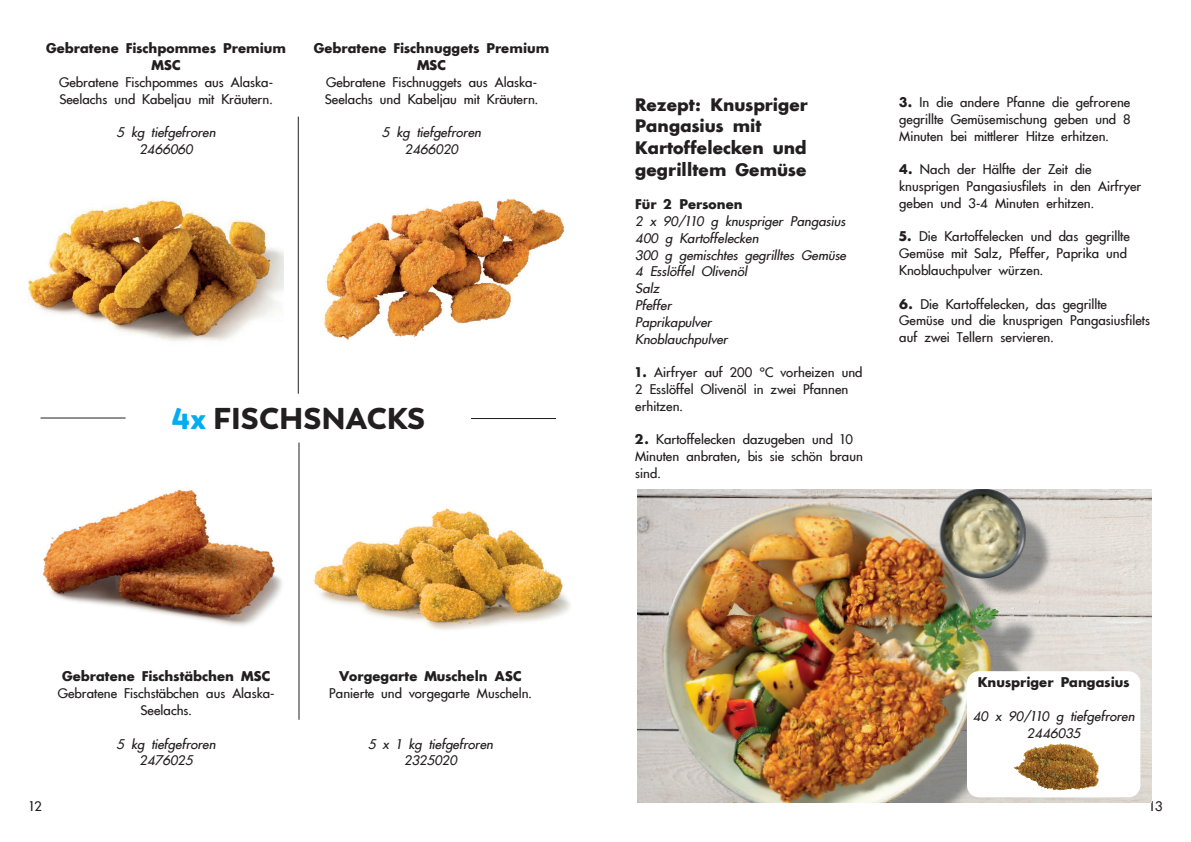
<style>
.page{position:relative;width:1191px;height:842px;background:#fff}
.page>*{position:absolute;margin:0;border:0;box-sizing:border-box;transform-origin:0 0}
.t1{font:900 30px "Boston";color:#231f20}
.t2{font:700 18px/21.6px "Intrepid";color:#231f20}
.t3{font:14px/16.8px "Intrepid";color:#231f20}
.t4{font:italic 14px/16.8px "Intrepid";color:#231f20;text-align:center}
.t5{font:700 14px/16.8px "Intrepid";color:#231f20;text-align:center}
.s1{color:#00aeef}
.s2{font-weight:700}
.s3{font-family:"Adesso Normal"}
</style>
<div class="page">
<img style="left:28px;top:200px;width:255px;height:141px">
<img style="left:324px;top:199px;width:241px;height:141px">
<img style="left:42px;top:489px;width:240px;height:137px">
<img style="left:314px;top:508px;width:256px;height:122px">
<hr style="left:298px;top:117px;width:1px;height:277px;background:#231f20">
<hr style="left:298px;top:443px;width:1px;height:277px;background:#231f20">
<hr style="left:41px;top:417px;width:85px;height:1px;background:#231f20">
<hr style="left:471px;top:418px;width:85px;height:1px;background:#231f20">
<img style="left:637px;top:489px;width:514px;height:313px">
<div style="left:967px;top:671px;width:173px;height:126px;background:#fff;border-radius:12px"></div>
<img style="left:1013px;top:743px;width:86px;height:48px">
<p class="t5" style="left:46px;top:40px;width:241px">Gebratene Fischpommes Premium<br>MSC</p>
<p class="t3" style="left:59px;top:74px;width:215px">Gebratene Fischpommes aus Alaska-<br>Seelachs und Kabeljau mit Kräutern.</p>
<p class="t4" style="left:116px;top:125px;width:101px">5 kg tiefgefroren<br>2466060</p>
<p class="t5" style="left:314px;top:40px;width:237px">Gebratene Fischnuggets Premium<br>MSC</p>
<p class="t3" style="left:325px;top:74px;width:215px">Gebratene Fischnuggets aus Alaska-<br>Seelachs und Kabeljau mit Kräutern.</p>
<p class="t4" style="left:382px;top:125px;width:101px">5 kg tiefgefroren<br>2466020</p>
<h1 class="t1" style="left:172px;top:400px;width:255px"><span class="s1">4x</span> FISCHSNACKS</h1>
<p class="t3" style="left:29px;top:798px;width:14px">12</p>
<p class="t5" style="left:62px;top:668px;width:210px">Gebratene Fischstäbchen MSC</p>
<p class="t3" style="left:58px;top:685px;width:218px;text-align:center">Gebratene Fischstäbchen aus Alaska-<br>Seelachs.</p>
<p class="t4" style="left:117px;top:736px;width:101px">5 kg tiefgefroren<br>2476025</p>
<p class="t5" style="left:339px;top:668px;width:183px">Vorgegarte Muscheln ASC</p>
<p class="t3" style="left:329px;top:685px;width:204px">Panierte und vorgegarte Muscheln.</p>
<p class="t4" style="left:368px;top:736px;width:126px">5 x 1 kg tiefgefroren<br>2325020</p>
<p class="t2" style="left:635px;top:94px;width:174px">Rezept: Knuspriger<br>Pangasius mit<br>Kartoffelecken und gegrilltem Gemüse</p>
<p class="t5" style="left:635px;top:196px;width:109px">Für 2 Personen</p>
<p class="t4" style="left:635px;top:213px;width:212px;text-align:left">2 x 90/110 g knuspriger Pangasius<br>400 g Kartoffelecken<br>300 g gemischtes gegrilltes Gemüse<br>4 Esslöffel Olivenöl<br>Salz<br>Pfeffer<br>Paprikapulver<br>Knoblauchpulver</p>
<p class="t3" style="left:635px;top:364px;width:229px"><span class="s2">1.</span> Airfryer auf 200 <span class="s3">°</span>C vorheizen und<br>2 Esslöffel Olivenöl in zwei Pfannen erhitzen.</p>
<p class="t3" style="left:635px;top:432px;width:229px"><span class="s2">2.</span> Kartoffelecken dazugeben und 10<br>Minuten anbraten, bis sie schön braun sind.</p>
<p class="t3" style="left:899px;top:94px;width:233px;text-align:justify"><span class="s2">3.</span> In die andere Pfanne die gefrorene gegrillte Gemüsemischung geben und 8<br>Minuten bei mittlerer Hitze erhitzen.</p>
<p class="t3" style="left:899px;top:161px;width:244px"><span class="s2">4.</span> Nach der Hälfte der Zeit die knusprigen Pangasiusfilets in den Airfryer geben und 3-4 Minuten erhitzen.</p>
<p class="t3" style="left:899px;top:229px;width:232px"><span class="s2">5.</span> Die Kartoffelecken und das gegrillte<br>Gemüse mit Salz, Pfeffer, Paprika und<br>Knoblauchpulver würzen.</p>
<p class="t3" style="left:899px;top:296px;width:252px"><span class="s2">6.</span> Die Kartoffelecken, das gegrillte<br>Gemüse und die knusprigen Pangasiusfilets auf zwei Tellern servieren.</p>
<p class="t5" style="left:978px;top:674px;width:153px">Knuspriger Pangasius</p>
<p class="t4" style="left:972px;top:708px;width:163px">40 x 90/110 g tiefgefroren<br>2446035</p>
<p class="t3" style="left:1149px;top:798px;width:14px">13</p>
</div>
